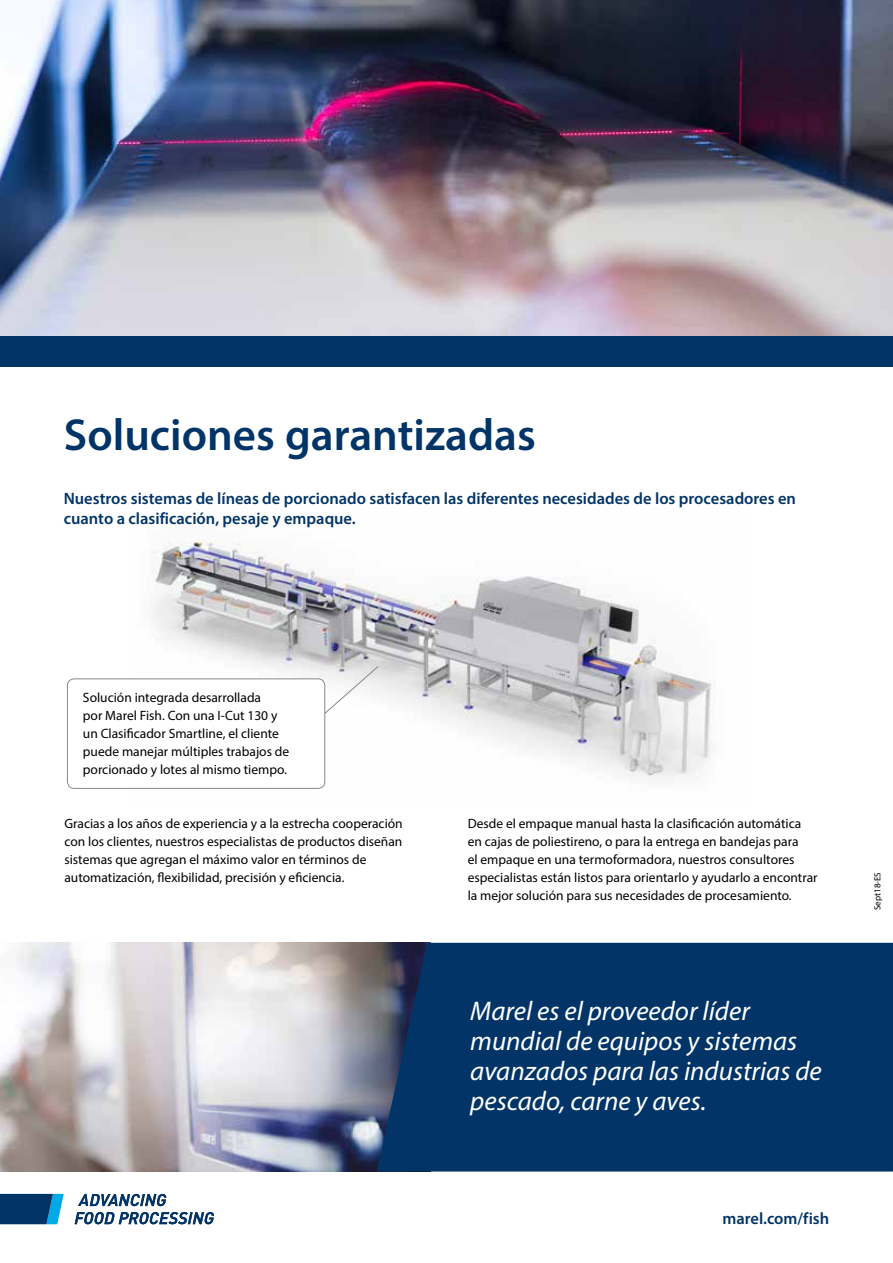
<style>
.page{position:relative;width:893px;height:1263px;background:#fff}
.page>*{position:absolute;margin:0;border:0;box-sizing:border-box;transform-origin:0 0}
.t1{font:600 45px "Myriad Pro";color:#023467}
.t2{font:italic 27px/30px "Myriad Pro";color:#fff}
.t3{font:600 16.5px/19.5px "Myriad Pro";color:#023467}
.t4{font:13.5px/18px "Myriad Pro";color:#000}
.t5{font:9px "Myriad Pro";color:#000}
</style>
<div class="page">
<svg style="left:0;top:1194px;width:64px;height:30px"></svg>
<svg style="left:78px;top:1194px;width:88px;height:12px"></svg>
<svg style="left:75px;top:1212px;width:139px;height:12px"></svg>
<img style="left:0;top:0;width:893px;height:336px">
<div style="left:0;top:336px;width:893px;height:30px;background:#023467"></div>
<img style="left:154px;top:541px;width:559px;height:247px">
<svg style="left:311px;top:665px;width:68px;height:61px"></svg>
<div style="left:67px;top:679px;width:258px;height:109px;background:#fff;border-radius:7px"></div>
<div style="left:67px;top:678px;width:258px;height:111px;border:1px solid #838a8f;border-radius:7px"></div>
<img style="left:0;top:943px;width:377px;height:228px">
<div style="left:377px;top:943px;width:516px;height:228px;background:#023467"></div>
<h1 class="t1" style="left:64px;top:406px;width:474px">Soluciones garantizadas</h1>
<p class="t3" style="left:64px;top:488px;width:734px">Nuestros sistemas de líneas de porcionado satisfacen las diferentes necesidades de los procesadores en cuanto a clasificación, pesaje y empaque.</p>
<p class="t4" style="left:83px;top:688px;width:208px">Solución integrada desarrollada<br>por Marel Fish. Con una I-Cut 130 y un Clasificador Smartline, el cliente puede manejar múltiples trabajos de porcionado y lotes al mismo tiempo.</p>
<p class="t4" style="left:64px;top:814px;width:340px">Gracias a los años de experiencia y a la estrecha cooperación con los clientes, nuestros especialistas de productos diseñan sistemas que agregan el máximo valor en términos de automatización, flexibilidad, precisión y eficiencia.</p>
<p class="t4" style="left:468px;top:814px;width:351px">Desde el empaque manual hasta la clasificación automática en cajas de poliestireno, o para la entrega en bandejas para<br>el empaque en una termoformadora, nuestros consultores especialistas están listos para orientarlo y ayudarlo a encontrar la mejor solución para sus necesidades de procesamiento.</p>
<h2 class="t2" style="left:470px;top:995px;width:353px">Marel es el proveedor líder mundial de equipos y sistemas avanzados para las industrias de pescado, carne y aves.</h2>
<p class="t3" style="left:722px;top:1208px;width:108px">marel.com/fish</p>
<p class="t5" style="left:872px;top:910px;width:39px;rotate:-90deg">Sept18-ES</p>
</div>
